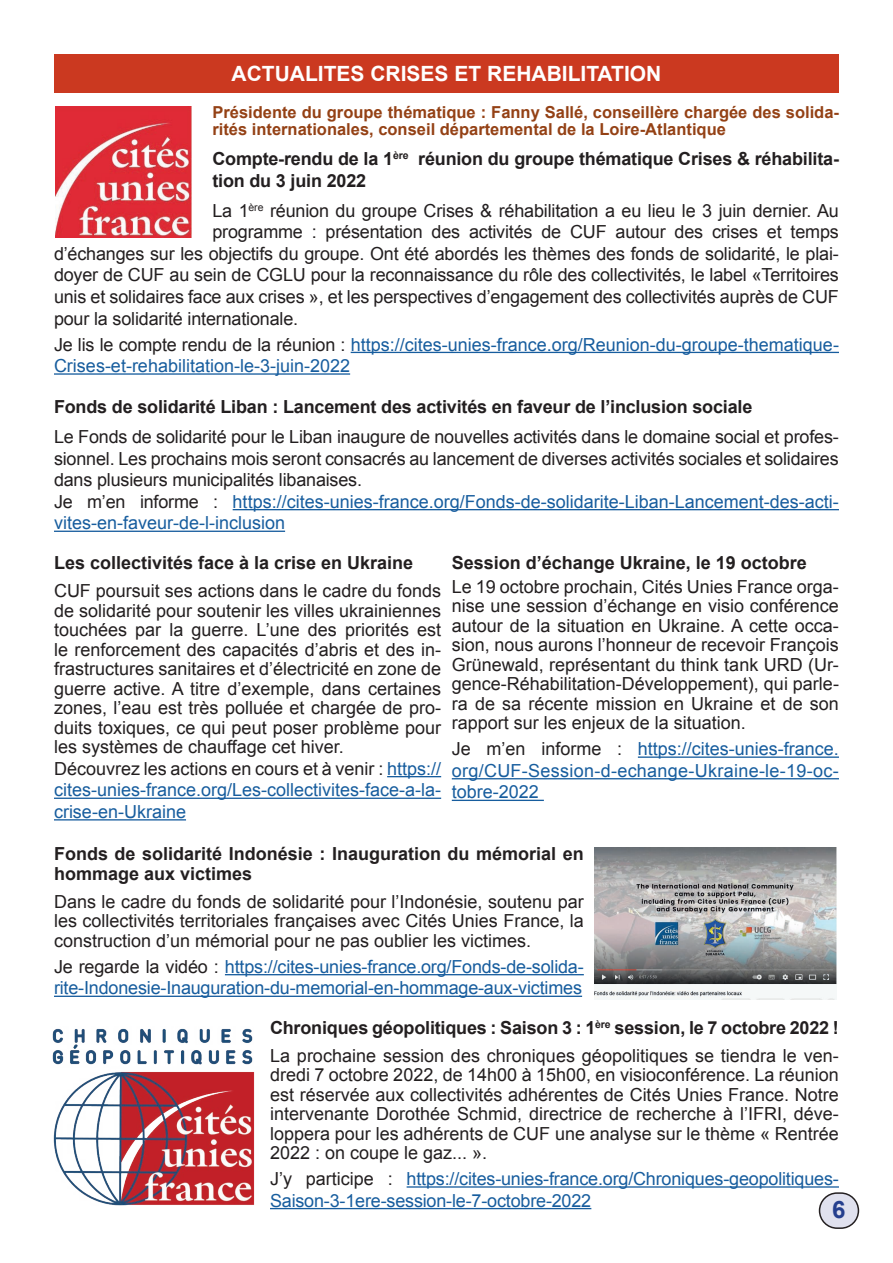
<style>
.page{position:relative;width:893px;height:1263px;background:#fff}
.page>*{position:absolute;margin:0;border:0;box-sizing:border-box;transform-origin:0 0}
.t1{font:700 24px "Arial";color:#253f8e}
.t2{font:700 21px "Arial";color:#fff}
.t3{font:18px/19.5px "Arial";letter-spacing:-.01em;color:#231f20;text-align:justify}
.t4{font:18px/21.6px "Arial";letter-spacing:-.01em;color:#175d9e}
.t5{font:700 18px/21.6px "Arial";letter-spacing:-.01em;color:#231f20}
.t6{font:700 16.5px/16.5px "Arial";color:#944115}
.s1{color:#231f20}
.s2{color:#175d9e}
.s3{font-weight:700}
</style>
<div class="page">
<div style="left:819px;top:1193px;width:39px;height:35px;background:#e0e1ee;border-radius:18px"></div>
<div style="left:819px;top:1192px;width:40px;height:37px;border:2px solid #231f20;border-radius:18px"></div>
<img style="left:56px;top:106px;width:135px;height:131px">
<div style="left:54px;top:54px;width:785px;height:38px;background:#cb3920"></div>
<hr style="left:351px;top:352px;width:488px;height:1px;background:#175d9e">
<hr style="left:54px;top:373px;width:296px;height:2px;background:#175d9e">
<hr style="left:387px;top:776px;width:54px;height:1px;background:#175d9e">
<hr style="left:54px;top:798px;width:387px;height:1px;background:#175d9e">
<hr style="left:54px;top:819px;width:132px;height:1px;background:#175d9e">
<hr style="left:638px;top:756px;width:201px;height:2px;background:#175d9e">
<hr style="left:452px;top:778px;width:387px;height:1px;background:#175d9e">
<hr style="left:452px;top:800px;width:92px;height:1px;background:#175d9e">
<img style="left:52px;top:1028px;width:203px;height:178px">
<hr style="left:233px;top:509px;width:606px;height:1px;background:#175d9e">
<hr style="left:54px;top:531px;width:231px;height:1px;background:#175d9e">
<hr style="left:225px;top:974px;width:359px;height:1px;background:#175d9e">
<hr style="left:54px;top:996px;width:528px;height:1px;background:#175d9e">
<img style="left:594px;top:847px;width:243px;height:152px">
<hr style="left:407px;top:1186px;width:432px;height:1px;background:#175d9e">
<hr style="left:270px;top:1208px;width:321px;height:1px;background:#175d9e">
<p class="t2" style="left:232px;top:60px;width:431px">ACTUALITES CRISES ET REHABILITATION</p>
<p class="t6" style="left:212px;top:105px;width:628px">Présidente du groupe thématique : Fanny Sallé, conseillère chargée des solida&shy;rités internationales, conseil départemental de la Loire-Atlantique</p>
<p class="t5" style="left:212px;top:148px;width:628px">Compte-rendu de la 1<sup>ère</sup> réunion du groupe thématique Crises &amp; réhabilita&shy;tion du 3 juin 2022</p>
<p class="t3" style="left:212px;top:201px;width:628px">La 1<sup>ère</sup> réunion du groupe Crises &amp; réhabilitation a eu lieu le 3 juin dernier. Au</p>
<p class="t3" style="left:212px;top:222px;width:628px">programme : présentation des activités de CUF autour des crises et temps</p>
<p class="t3" style="left:54px;top:244px;width:786px">d’échanges sur les objectifs du groupe. Ont été abordés les thèmes des fonds de solidarité, le plai-</p>
<p class="t3" style="left:54px;top:266px;width:786px">doyer de CUF au sein de CGLU pour la reconnaissance du rôle des collectivités, le label «Territoires</p>
<p class="t3" style="left:54px;top:287px;width:786px">unis et solidaires face aux crises », et les perspectives d’engagement des collectivités auprès de CUF</p>
<p class="t3" style="left:54px;top:309px;width:246px">pour la solidarité internationale.</p>
<p class="t4" style="left:54px;top:334px;width:786px"><span class="s1">Je lis le compte rendu de la réunion :</span> https://cites-unies-france.org/Reunion-du-groupe-thematique-<br>Crises-et-rehabilitation-le-3-juin-2022</p>
<p class="t5" style="left:54px;top:396px;width:700px">Fonds de solidarité Liban : Lancement des activités en faveur de l’inclusion sociale</p>
<p class="t3" style="left:54px;top:426px;width:786px;line-height:21.6px;text-align:left">Le Fonds de solidarité pour le Liban inaugure de nouvelles activités dans le domaine social et profes&shy;sionnel. Les prochains mois seront consacrés au lancement de diverses activités sociales et solidaires dans plusieurs municipalités libanaises.<br>Je m’en informe : <span class="s2">https://cites-unies-france.org/Fonds-de-solidarite-Liban-Lancement-des-acti&shy;vites-en-faveur-de-l-inclusion</span></p>
<p class="t5" style="left:54px;top:552px;width:361px">Les collectivités face à la crise en Ukraine</p>
<p class="t3" style="left:54px;top:581px;width:389px">CUF poursuit ses actions dans le cadre du fonds de solidarité pour soutenir les villes ukrainiennes touchées par la guerre. L’une des priorités est le renforcement des capacités d’abris et des in&shy;frastructures sanitaires et d’électricité en zone de guerre active. A titre d’exemple, dans certaines zones, l’eau est très polluée et chargée de pro&shy;duits toxiques, ce qui peut poser problème pour les systèmes de chauffage cet hiver.</p>
<p class="t4" style="left:54px;top:758px;width:389px;text-align:justify"><span class="s1">Découvrez les actions en cours et à venir :</span> https:// cites-unies-france.org/Les-collectivites-face-a-la&shy;crise-en-Ukraine</p>
<p class="t5" style="left:452px;top:552px;width:357px">Session d’échange Ukraine, le 19 octobre</p>
<p class="t3" style="left:452px;top:577px;width:389px">Le 19 octobre prochain, Cités Unies France orga&shy;nise une session d’échange en visio conférence autour de la situation en Ukraine. A cette occa&shy;sion, nous aurons l’honneur de recevoir François Grünewald, représentant du think tank URD (Ur&shy;gence-Réhabilitation-Développement), qui parle&shy;ra de sa récente mission en Ukraine et de son rapport sur les enjeux de la situation.</p>
<p class="t4" style="left:452px;top:738px;width:389px;text-align:justify"><span class="s1">Je m’en informe :</span> https://cites-unies-france. org/CUF-Session-d-echange-Ukraine-le-19-oc&shy;tobre-2022</p>
<p class="t5" style="left:54px;top:845px;width:531px;line-height:19.5px">Fonds de solidarité Indonésie : Inauguration du mémorial en hommage aux victimes</p>
<p class="t3" style="left:54px;top:892px;width:531px">Dans le cadre du fonds de solidarité pour l’Indonésie, soutenu par les collectivités territoriales françaises avec Cités Unies France, la construction d’un mémorial pour ne pas oublier les victimes.</p>
<p class="t4" style="left:54px;top:956px;width:531px"><span class="s1">Je regarde la vidéo :</span> https://cites-unies-france.org/Fonds-de-solida&shy;rite-Indonesie-Inauguration-du-memorial-en-hommage-aux-victimes</p>
<p class="t3" style="left:270px;top:1013px;width:570px;line-height:28px"><span class="s3">Chroniques géopolitiques : Saison 3 : 1</span><sup>ère</sup> <span class="s3">session, le 7 octobre 2022 !<br></span>La prochaine session des chroniques géopolitiques se tiendra le ven-</p>
<p class="t3" style="left:270px;top:1065px;width:570px">dredi 7 octobre 2022, de 14h00 à 15h00, en visioconférence. La réunion est réservée aux collectivités adhérentes de Cités Unies France. Notre intervenante Dorothée Schmid, directrice de recherche à l’IFRI, déve&shy;loppera pour les adhérents de CUF une analyse sur le thème « Rentrée 2022 : on coupe le gaz... ».</p>
<p class="t4" style="left:270px;top:1168px;width:570px"><span class="s1">J’y participe :</span> https://cites-unies-france.org/Chroniques-geopolitiques-<br>Saison-3-1ere-session-le-7-octobre-2022</p>
<h1 class="t1" style="left:832px;top:1194px;width:15px">6</h1>
</div>
